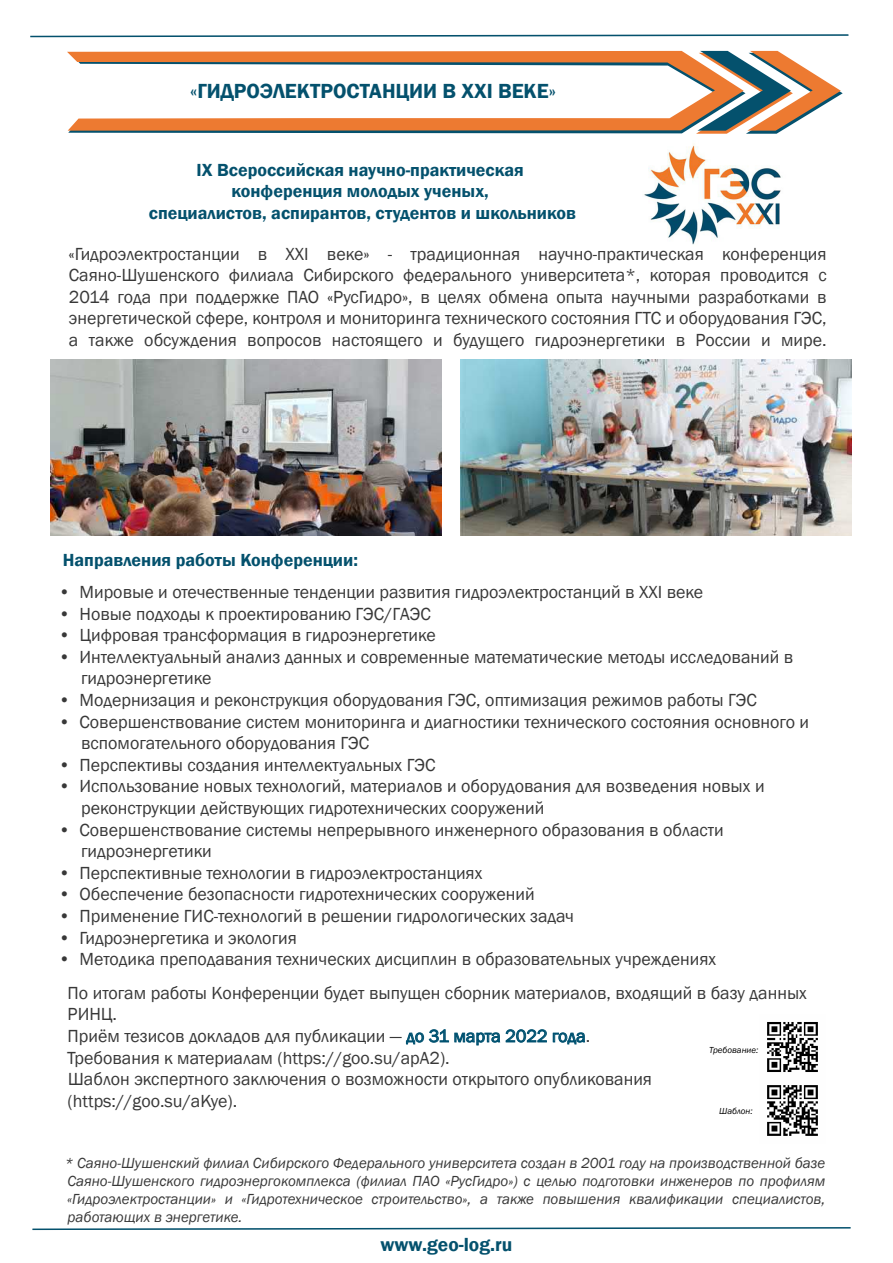
<style>
.page{position:relative;width:893px;height:1263px;background:#fff}
.page>*{position:absolute;margin:0;border:0;box-sizing:border-box;transform-origin:0 0}
.t1{font:600 21px "Franklin Gothic";color:#04516d}
.t2{font:600 19.5px "Franklin Gothic";color:#04516d}
.t3{font:18px/21.6px "Franklin Gothic";color:#383838}
.t4{font:600 18px/21.6px "Franklin Gothic";color:#04516d;text-align:center}
.t5{font:italic 15px/18px "Franklin Gothic";color:#383838;text-align:justify}
.t6{font:italic 9px "Franklin Gothic";color:#000}
.s1{color:#04516d}
</style>
<div class="page">
<svg style="left:32px;top:1227px;width:819px;height:4px"></svg>
<svg style="left:30px;top:34px;width:819px;height:4px"></svg>
<svg style="left:68px;top:131px;width:618px;height:2px"></svg>
<svg style="left:67px;top:51px;width:629px;height:80px"></svg>
<svg style="left:696px;top:51px;width:147px;height:83px"></svg>
<img style="left:51px;top:359px;width:391px;height:176px">
<img style="left:460px;top:359px;width:392px;height:176px">
<svg style="left:406px;top:1029px;width:94px;height:16px"></svg>
<svg style="left:506px;top:1029px;width:41px;height:14px"></svg>
<svg style="left:553px;top:1032px;width:32px;height:12px"></svg>
<img style="left:644px;top:145px;width:137px;height:100px">
<img style="left:767px;top:1085px;width:51px;height:51px">
<img style="left:767px;top:1022px;width:51px;height:50px">
<p class="t1" style="left:190px;top:78px;width:367px">«ГИДРОЭЛЕКТРОСТАНЦИИ В XXI ВЕКЕ»</p>
<p class="t4" style="left:149px;top:159px;width:429px">IX Всероссийская научно-практическая конференция молодых ученых,<br>специалистов, аспирантов, студентов и школьников</p>
<p class="t3" style="left:69px;top:243px;width:760px;text-align:justify">«Гидроэлектростанции в XXI веке» - традиционная научно-практическая конференция Саяно-Шушенского филиала Сибирского федерального университета*, которая проводится с 2014 года при поддержке ПАО «РусГидро», в целях обмена опыта научными разработками в энергетической сфере, контроля и мониторинга технического состояния ГТС и оборудования ГЭС, а также обсуждения вопросов настоящего и будущего гидроэнергетики в России и мире.</p>
<p class="t4" style="left:63px;top:549px;width:297px">Направления работы Конференции:</p>
<p class="t3" style="left:59px;top:582px;width:646px">• Мировые и отечественные тенденции развития гидроэлектростанций в XXI веке</p>
<p class="t3" style="left:59px;top:603px;width:374px">• Новые подходы к проектированию ГЭС/ГАЭС</p>
<p class="t3" style="left:59px;top:625px;width:379px">• Цифровая трансформация в гидроэнергетике</p>
<p class="t3" style="left:81px;top:646px;width:714px;text-indent:-23px">• Интеллектуальный анализ данных и современные математические методы исследований в гидроэнергетике</p>
<p class="t3" style="left:59px;top:690px;width:700px">• Модернизация и реконструкция оборудования ГЭС, оптимизация режимов работы ГЭС</p>
<p class="t3" style="left:81px;top:711px;width:729px;text-indent:-23px">• Совершенствование систем мониторинга и диагностики технического состояния основного и вспомогательного оборудования ГЭС</p>
<p class="t3" style="left:59px;top:754px;width:378px">• Перспективы создания интеллектуальных ГЭС</p>
<p class="t3" style="left:81px;top:776px;width:685px;text-indent:-23px">• Использование новых технологий, материалов и оборудования для возведения новых и реконструкции действующих гидротехнических сооружений</p>
<p class="t3" style="left:81px;top:819px;width:644px;text-indent:-23px">• Совершенствование системы непрерывного инженерного образования в области гидроэнергетики</p>
<p class="t3" style="left:59px;top:862px;width:425px">• Перспективные технологии в гидроэлектростанциях</p>
<p class="t3" style="left:59px;top:884px;width:478px">• Обеспечение безопасности гидротехнических сооружений</p>
<p class="t3" style="left:59px;top:906px;width:517px">• Применение ГИС-технологий в решении гидрологических задач</p>
<p class="t3" style="left:59px;top:927px;width:240px">• Гидроэнергетика и экология</p>
<p class="t3" style="left:59px;top:949px;width:659px">• Методика преподавания технических дисциплин в образовательных учреждениях</p>
<p class="t3" style="left:67px;top:982px;width:741px">По итогам работы Конференции будет выпущен сборник материалов, входящий в базу данных РИНЦ.<br>Приём тезисов докладов для публикации — <span class="s1">до 31 марта 2022 года</span>.<br>Требования к материалам (https://goo.su/apA2).<br>Шаблон экспертного заключения о возможности открытого опубликования (https://goo.su/aKye).</p>
<p class="t6" style="left:709px;top:1044px;width:51px">Требование:</p>
<p class="t6" style="left:719px;top:1106px;width:35px">Шаблон:</p>
<p class="t5" style="left:65px;top:1154px;width:762px">* Саяно-Шушенский филиал Сибирского Федерального университета создан в 2001 году на производственной базе Саяно-Шушенского гидроэнергокомплекса (филиал ПАО «РусГидро») с целью подготовки инженеров по профилям «Гидроэлектростанции» и «Гидротехническое строительство», а также повышения квалификации специалистов, работающих в энергетике.</p>
<p class="t2" style="left:380px;top:1232px;width:134px">www.geo-log.ru</p>
</div>
